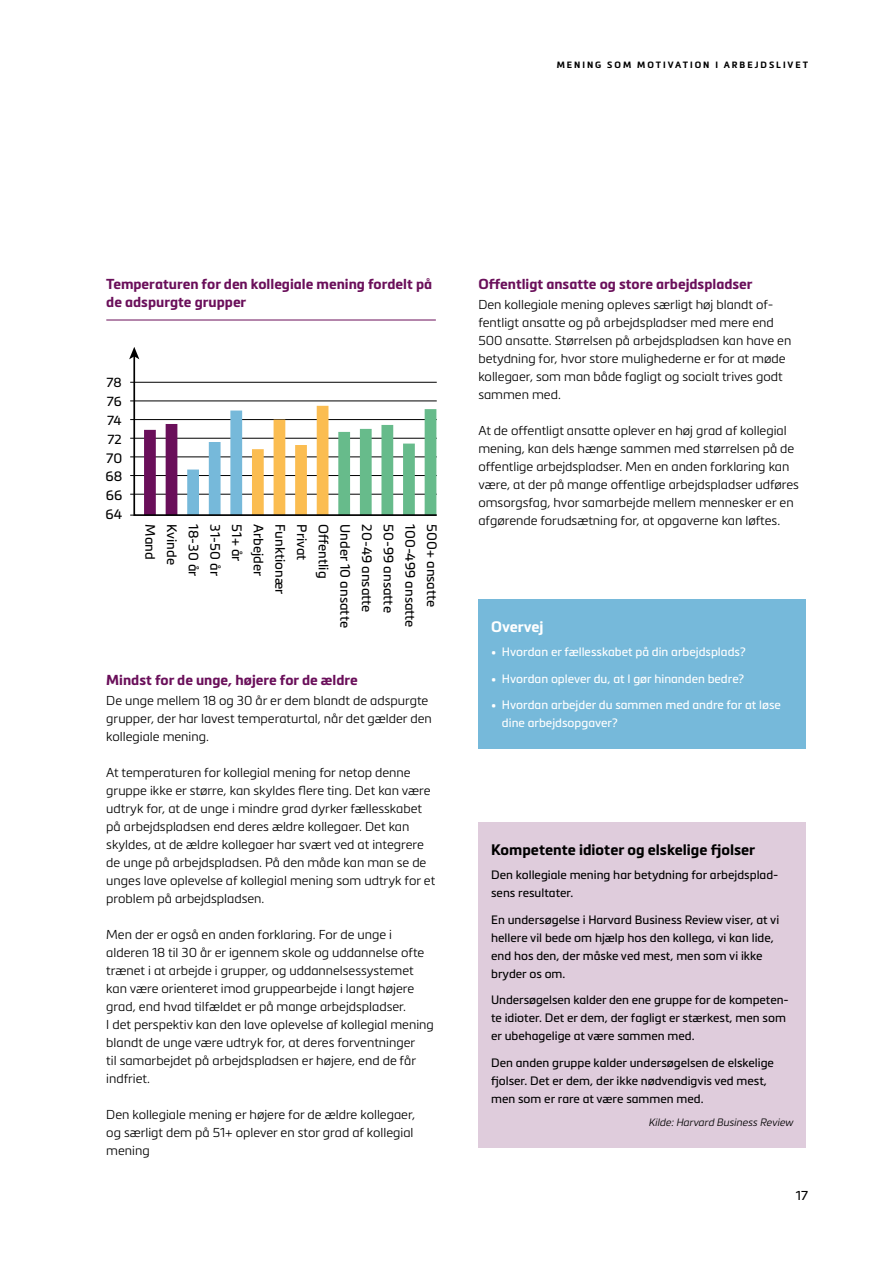
<style>
.page{position:relative;width:893px;height:1263px;background:#fff}
.page>*{position:absolute;margin:0;border:0;box-sizing:border-box;transform-origin:0 0}
.t1{font:700 15px "Metronic Pro";color:#000}
.t2{font:700 15px "Metronic Pro";color:#fff}
.t3{font:700 14.25px/18px "Metronic Pro";color:#6a0f5a}
.t4{font:13.5px "Metronic Pro";color:#000}
.t5{font:12.9px "Metronic Pro";color:#000}
.t6{font:300 12.75px/18px "Metronic Pro";color:#000}
.t7{font:12.75px "Metronic Pro";color:#000}
.t8{font:12px/18px "Metronic Pro";color:#000}
.t9{font:12px/18px "Metronic Pro";color:#fff}
.t10{font:italic 300 10.5px "Metronic Pro";color:#000}
.t11{font:700 9px "Metronic Pro";letter-spacing:.22em;color:#000}
</style>
<div class="page">
<hr style="left:130px;top:494px;width:307px;height:1px;background:#000">
<hr style="left:130px;top:475px;width:307px;height:1px;background:#000">
<hr style="left:130px;top:438px;width:307px;height:1px;background:#000">
<hr style="left:130px;top:457px;width:307px;height:1px;background:#000">
<hr style="left:130px;top:419px;width:307px;height:1px;background:#000">
<hr style="left:130px;top:382px;width:307px;height:1px;background:#000">
<hr style="left:130px;top:401px;width:307px;height:1px;background:#000">
<svg style="left:133px;top:358px;width:304px;height:158px"></svg>
<svg style="left:129px;top:347px;width:10px;height:12px"></svg>
<hr style="left:106px;top:320px;width:330px;height:1px;background:#6a0f5a">
<div style="left:478px;top:822px;width:328px;height:326px;background:#dfccdc"></div>
<div style="left:478px;top:599px;width:328px;height:150px;background:#76b9da"></div>
<p class="t11" style="left:557px;top:59px;width:253px">MENING SOM MOTIVATION I ARBEJDSLIVET</p>
<p class="t3" style="left:106px;top:275px;width:327px">Temperaturen for den kollegiale mening fordelt på de adspurgte grupper</p>
<p class="t5" style="left:107px;top:373px;width:17px">78</p>
<p class="t5" style="left:107px;top:392px;width:16px">76</p>
<p class="t5" style="left:107px;top:411px;width:16px">74</p>
<p class="t5" style="left:108px;top:430px;width:16px">72</p>
<p class="t4" style="left:106px;top:448px;width:18px">70</p>
<p class="t4" style="left:105px;top:467px;width:18px">68</p>
<p class="t4" style="left:106px;top:486px;width:18px">66</p>
<p class="t4" style="left:105px;top:505px;width:18px">64</p>
<p class="t4" style="left:160px;top:524px;width:37px;rotate:90deg">Mand</p>
<p class="t4" style="left:181px;top:524px;width:42px;rotate:90deg">Kvinde</p>
<p class="t4" style="left:203px;top:524px;width:54px;rotate:90deg">18-30 år</p>
<p class="t4" style="left:225px;top:524px;width:53px;rotate:90deg">31-50 år</p>
<p class="t4" style="left:246px;top:524px;width:39px;rotate:90deg">51+ år</p>
<p class="t4" style="left:268px;top:524px;width:54px;rotate:90deg">Arbejder</p>
<p class="t4" style="left:290px;top:524px;width:71px;rotate:90deg">Funktionær</p>
<p class="t4" style="left:311px;top:524px;width:37px;rotate:90deg">Privat</p>
<p class="t4" style="left:333px;top:524px;width:56px;rotate:90deg">Offentlig</p>
<p class="t4" style="left:355px;top:524px;width:105px;rotate:90deg">Under 10 ansatte</p>
<p class="t4" style="left:376px;top:524px;width:90px;rotate:90deg">20-49 ansatte</p>
<p class="t4" style="left:398px;top:524px;width:90px;rotate:90deg">50-99 ansatte</p>
<p class="t4" style="left:420px;top:524px;width:105px;rotate:90deg">100-499 ansatte</p>
<p class="t4" style="left:441px;top:524px;width:84px;rotate:90deg">500+ ansatte</p>
<p class="t3" style="left:106px;top:670px;width:253px">Mindst for de unge, højere for de ældre</p>
<p class="t6" style="left:106px;top:691px;width:327px">De unge mellem 18 og 30 år er dem blandt de adspurgte grupper, der har lavest temperaturtal, når det gælder den kollegiale mening.</p>
<p class="t6" style="left:106px;top:763px;width:330px">At temperaturen for kollegial mening for netop denne gruppe ikke er større, kan skyldes flere ting. Det kan være udtryk for, at de unge i mindre grad dyrker fællesskabet på arbejdspladsen end deres ældre kollegaer. Det kan skyldes, at de ældre kollegaer har svært ved at integrere de unge på arbejdspladsen. På den måde kan man se de unges lave oplevelse af kollegial mening som udtryk for et problem på arbejdspladsen.</p>
<p class="t6" style="left:106px;top:925px;width:329px">Men der er også en anden forklaring. For de unge i alderen 18 til 30 år er igennem skole og uddannelse ofte trænet i at arbejde i grupper, og uddannelsessystemet kan være orienteret imod gruppearbejde i langt højere grad, end hvad tilfældet er på mange arbejdspladser.<br>I det perspektiv kan den lave oplevelse af kollegial mening blandt de unge være udtryk for, at deres forventninger<br>til samarbejdet på arbejdspladsen er højere, end de får indfriet.</p>
<p class="t6" style="left:106px;top:1105px;width:310px">Den kollegiale mening er højere for de ældre kollegaer, og særligt dem på 51+ oplever en stor grad af kollegial mening</p>
<p class="t3" style="left:478px;top:275px;width:276px">Offentligt ansatte og store arbejdspladser</p>
<p class="t6" style="left:478px;top:295px;width:314px">Den kollegiale mening opleves særligt høj blandt of&shy;fentligt ansatte og på arbejdspladser med mere end 500 ansatte. Størrelsen på arbejdspladsen kan have en betydning for, hvor store mulighederne er for at møde kollegaer, som man både fagligt og socialt trives godt sammen med.</p>
<p class="t6" style="left:478px;top:421px;width:322px">At de offentligt ansatte oplever en høj grad af kollegial mening, kan dels hænge sammen med størrelsen på de offentlige arbejdspladser. Men en anden forklaring kan være, at der på mange offentlige arbejdspladser udføres omsorgsfag, hvor samarbejde mellem mennesker er en afgørende forudsætning for, at opgaverne kan løftes.</p>
<p class="t2" style="left:491px;top:617px;width:54px">Overvej</p>
<p class="t9" style="left:491px;top:642px;width:256px">• Hvordan er fællesskabet på din arbejdsplads?</p>
<p class="t9" style="left:491px;top:669px;width:255px">• Hvordan oplever du, at I gør hinanden bedre?</p>
<p class="t9" style="left:502px;top:695px;width:280px;text-indent:-11px">• Hvordan arbejder du sammen med andre for at løse dine arbejdsopgaver?</p>
<p class="t1" style="left:491px;top:840px;width:266px">Kompetente idioter og elskelige fjolser</p>
<p class="t8" style="left:491px;top:865px;width:289px">Den kollegiale mening har betydning for arbejdsplad&shy;sens resultater.</p>
<p class="t8" style="left:491px;top:910px;width:290px">En undersøgelse i Harvard Business Review viser, at vi hellere vil bede om hjælp hos den kollega, vi kan lide, end hos den, der måske ved mest, men som vi ikke bryder os om.</p>
<p class="t8" style="left:491px;top:990px;width:299px">Undersøgelsen kalder den ene gruppe for de kompeten&shy;te idioter. Det er dem, der fagligt er stærkest, men som er ubehagelige at være sammen med.</p>
<p class="t8" style="left:491px;top:1053px;width:284px">Den anden gruppe kalder undersøgelsen de elskelige fjolser. Det er dem, der ikke nødvendigvis ved mest, men som er rare at være sammen med.</p>
<p class="t10" style="left:648px;top:1116px;width:146px">Kilde: Harvard Business Review</p>
<p class="t7" style="left:796px;top:1186px;width:14px">17</p>
</div>
